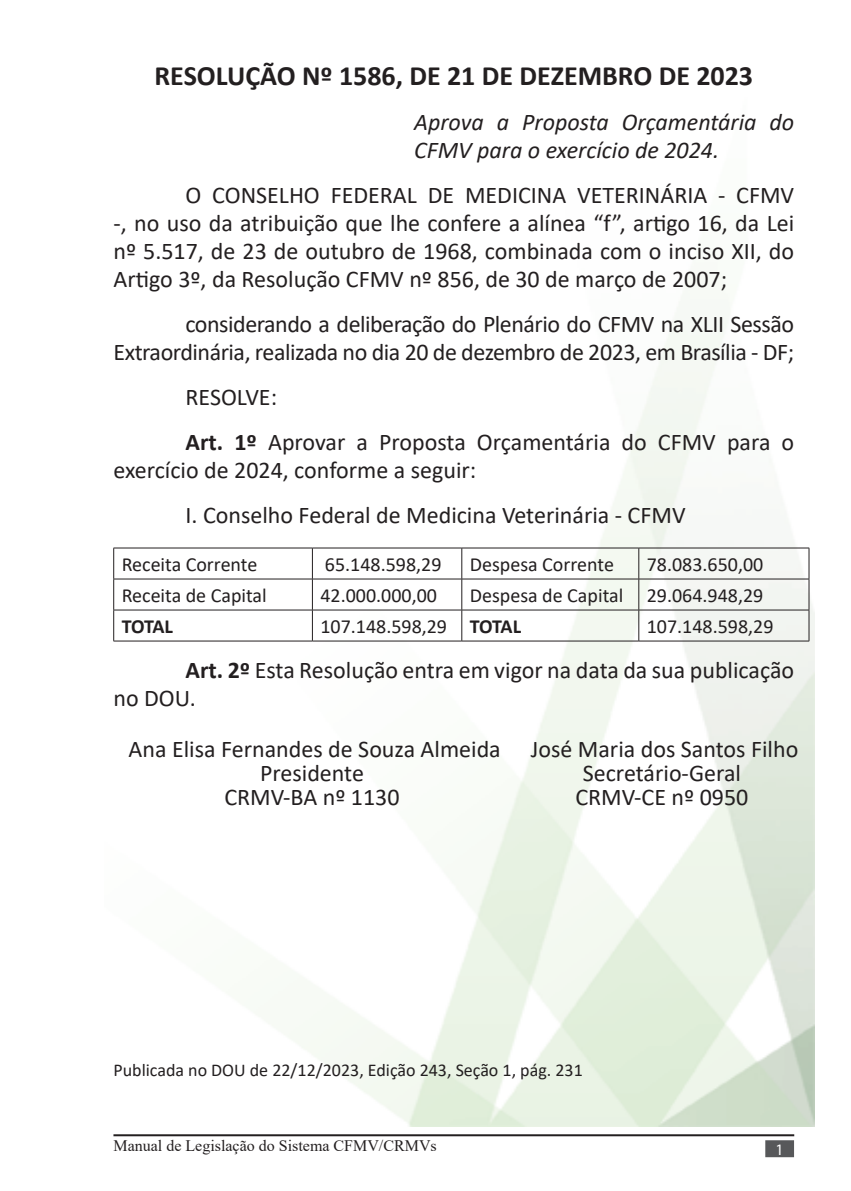
<style>
.page{position:relative;width:851px;height:1191px;background:#fff}
.page>*{position:absolute;margin:0;border:0;box-sizing:border-box;transform-origin:0 0}
.t1{font:700 28px "Calibri";color:#231f20}
.t2{font:24px/28px "Calibri";color:#231f20}
.t3{font:24px/28px "Calibri";letter-spacing:-.02em;color:#231f20;text-align:right}
.t4{font:italic 24px/28px "Calibri";color:#231f20}
.t5{font:20px "Calibri";color:#231f20}
.t6{font:700 20px "Calibri";letter-spacing:-.025em;color:#231f20}
.t7{font:18px "Calibri";color:#231f20}
.t8{font:16px "Times New Roman";color:#231f20}
.Apresentação{font:16px "Myriad Pro";color:#fff}
.s1{font-weight:700}
</style>
<div class="page">
<hr style="left:113px;top:1134px;width:681px;height:2px;background:#231f20">
<div style="left:765px;top:1140px;width:28px;height:17px;background:#57585a;border:2px solid #57585a"></div>
<hr style="left:113px;top:547px;width:199px;height:1px;background:#231f20">
<hr style="left:113px;top:548px;width:1px;height:31px;background:#231f20">
<hr style="left:312px;top:547px;width:149px;height:1px;background:#231f20">
<hr style="left:312px;top:548px;width:1px;height:31px;background:#231f20">
<hr style="left:461px;top:547px;width:177px;height:1px;background:#231f20">
<hr style="left:461px;top:548px;width:1px;height:31px;background:#231f20">
<hr style="left:638px;top:547px;width:171px;height:1px;background:#231f20">
<hr style="left:638px;top:548px;width:1px;height:31px;background:#231f20">
<hr style="left:808px;top:548px;width:1px;height:31px;background:#231f20">
<hr style="left:113px;top:578px;width:199px;height:1px;background:#231f20">
<hr style="left:113px;top:579px;width:1px;height:31px;background:#231f20">
<hr style="left:312px;top:578px;width:149px;height:1px;background:#231f20">
<hr style="left:312px;top:579px;width:1px;height:31px;background:#231f20">
<hr style="left:461px;top:578px;width:177px;height:1px;background:#231f20">
<hr style="left:461px;top:579px;width:1px;height:31px;background:#231f20">
<hr style="left:638px;top:578px;width:171px;height:1px;background:#231f20">
<hr style="left:638px;top:579px;width:1px;height:31px;background:#231f20">
<hr style="left:808px;top:579px;width:1px;height:31px;background:#231f20">
<hr style="left:113px;top:609px;width:199px;height:1px;background:#231f20">
<hr style="left:113px;top:610px;width:1px;height:31px;background:#231f20">
<hr style="left:312px;top:609px;width:149px;height:1px;background:#231f20">
<hr style="left:312px;top:610px;width:1px;height:31px;background:#231f20">
<hr style="left:461px;top:609px;width:177px;height:1px;background:#231f20">
<hr style="left:461px;top:610px;width:1px;height:31px;background:#231f20">
<hr style="left:638px;top:609px;width:171px;height:1px;background:#231f20">
<hr style="left:638px;top:610px;width:1px;height:31px;background:#231f20">
<hr style="left:808px;top:610px;width:1px;height:31px;background:#231f20">
<hr style="left:113px;top:640px;width:199px;height:1px;background:#231f20">
<hr style="left:312px;top:640px;width:149px;height:1px;background:#231f20">
<hr style="left:461px;top:640px;width:177px;height:1px;background:#231f20">
<hr style="left:638px;top:640px;width:171px;height:1px;background:#231f20">
<p class="t1" style="left:154px;top:55px;width:600px">RESOLUÇÃO Nº 1586, DE 21 DE DEZEMBRO DE 2023</p>
<p class="t4" style="left:414px;top:107px;width:381px">Aprova a Proposta Orçamentária do<br>CFMV para o exercício de 2024.</p>
<p class="t2" style="left:113px;top:180px;width:682px;text-align:justify;text-indent:72px">O CONSELHO FEDERAL DE MEDICINA VETERINÁRIA - CFMV -, no uso da atribuição que lhe confere a alínea “f”, artigo 16, da Lei nº 5.517, de 23 de outubro de 1968, combinada com o inciso XII, do Artigo 3º, da Resolução CFMV nº 856, de 30 de março de 2007;</p>
<p class="t3" style="left:113px;top:309px;width:682px">considerando a deliberação do Plenário do CFMV na XLII Sessão<br>Extraordinária, realizada no dia 20 de dezembro de 2023, em Brasília - DF;</p>
<p class="t2" style="left:185px;top:382px;width:93px">RESOLVE:</p>
<p class="t2" style="left:113px;top:427px;width:682px;text-indent:72px"><span class="s1">Art. 1º</span> Aprovar a Proposta Orçamentária do CFMV para o exercício de 2024, conforme a seguir:</p>
<p class="t2" style="left:185px;top:500px;width:501px">I. Conselho Federal de Medicina Veterinária - CFMV</p>
<p class="t5" style="left:122px;top:550px;width:137px">Receita Corrente</p>
<p class="t5" style="left:325px;top:550px;width:118px">65.148.598,29</p>
<p class="t5" style="left:469px;top:550px;width:146px">Despesa Corrente</p>
<p class="t5" style="left:646px;top:550px;width:118px">78.083.650,00</p>
<p class="t5" style="left:122px;top:581px;width:146px">Receita de Capital</p>
<p class="t5" style="left:320px;top:581px;width:118px">42.000.000,00</p>
<p class="t5" style="left:469px;top:581px;width:155px">Despesa de Capital</p>
<p class="t5" style="left:646px;top:581px;width:118px">29.064.948,29</p>
<p class="t6" style="left:122px;top:612px;width:53px">TOTAL</p>
<p class="t5" style="left:320px;top:612px;width:128px">107.148.598,29</p>
<p class="t6" style="left:469px;top:612px;width:53px">TOTAL</p>
<p class="t5" style="left:646px;top:612px;width:128px">107.148.598,29</p>
<p class="t2" style="left:113px;top:655px;width:682px;text-indent:72px"><span class="s1">Art. 2º</span> Esta Resolução entra em vigor na data da sua publicação no DOU.</p>
<p class="t2" style="left:129px;top:734px;width:373px">Ana Elisa Fernandes de Souza Almeida</p>
<p class="t2" style="left:260px;top:758px;width:105px">Presidente</p>
<p class="t2" style="left:224px;top:782px;width:177px">CRMV-BA nº 1130</p>
<p class="t2" style="left:530px;top:734px;width:269px">José Maria dos Santos Filho</p>
<p class="t2" style="left:582px;top:758px;width:160px">Secretário-Geral</p>
<p class="t2" style="left:575px;top:782px;width:174px">CRMV-CE nº 0950</p>
<p class="t7" style="left:113px;top:1057px;width:471px">Publicada no DOU de 22/12/2023, Edição 243, Seção 1, pág. 231</p>
<p class="t8" style="left:113px;top:1134px;width:325px">Manual de Legislação do Sistema CFMV/CRMVs</p>
<p class="Apresentação" style="left:775px;top:1139px;width:10px">1</p>
</div>
